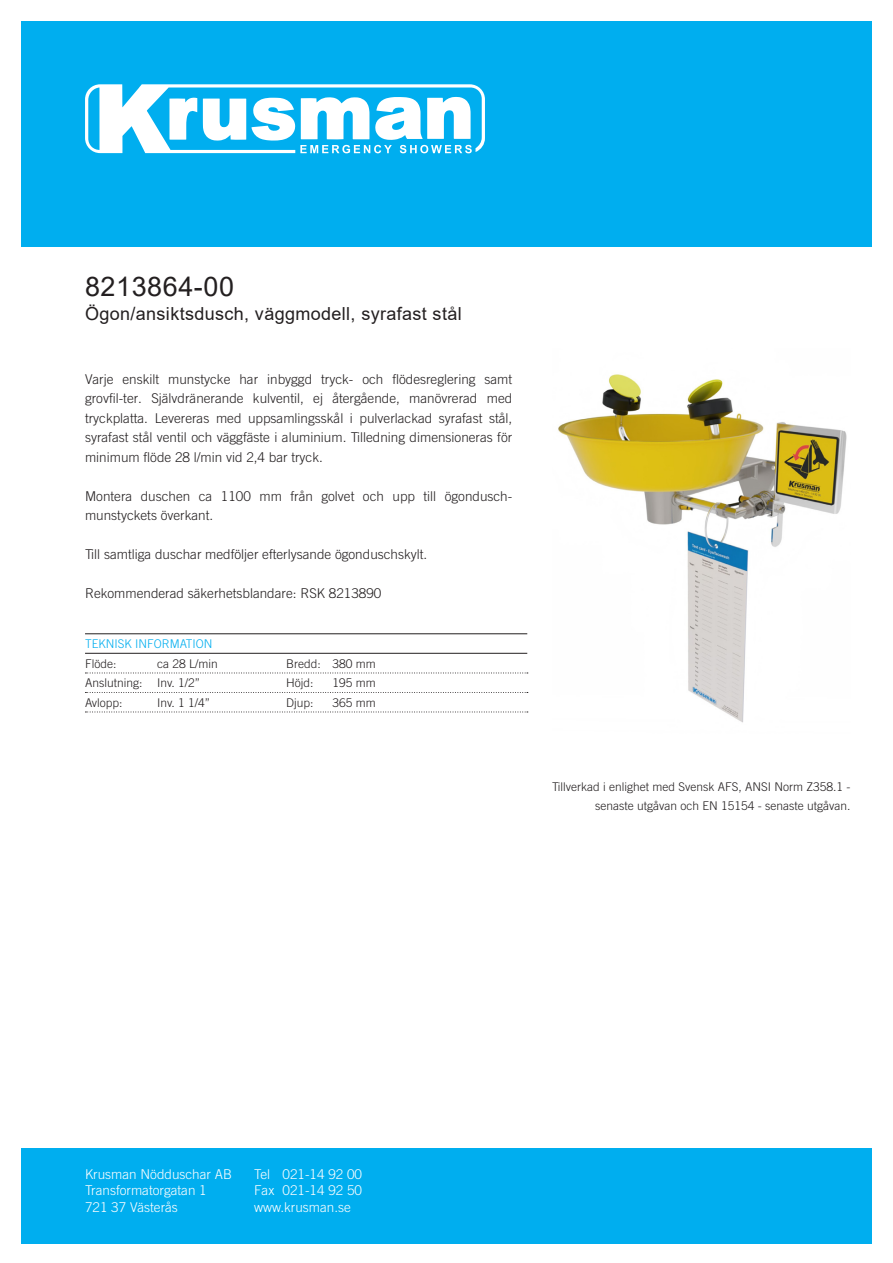
<style>
.page{position:relative;width:893px;height:1263px;background:#fff}
.page>*{position:absolute;margin:0;border:0;box-sizing:border-box;transform-origin:0 0}
.t1{font:27px "Arial";letter-spacing:.02em;color:#231f20}
.t2{font:18px "Arial";letter-spacing:.02em;color:#231f20}
.t3{font:300 13.5px/19.5px "Trade Gothic LT Std";color:#231f20;text-align:justify}
.t4{font:300 13.5px "Trade Gothic LT Std";color:#fff}
.t5{font:300 12px/19.5px "Trade Gothic LT Std";color:#231f20;text-align:right}
.t6{font:300 12px "Trade Gothic LT Std";color:#00aeef}
</style>
<div class="page">
<div style="left:21px;top:21px;width:851px;height:226px;background:#00aeef"></div>
<div style="left:21px;top:1148px;width:851px;height:96px;background:#00aeef"></div>
<hr style="left:85px;top:633px;width:442px;height:1px;background:#231f20">
<hr style="left:85px;top:653px;width:442px;height:1px;background:#231f20">
<svg style="left:85px;top:673px;width:443px;height:1px"></svg>
<svg style="left:85px;top:692px;width:443px;height:1px"></svg>
<svg style="left:85px;top:712px;width:443px;height:1px"></svg>
<svg style="left:85px;top:84px;width:400px;height:69px"></svg>
<img style="left:558px;top:374px;width:289px;height:349px">
<p class="t1" style="left:85px;top:268px;width:150px">8213864-00</p>
<p class="t2" style="left:85px;top:301px;width:378px">Ögon/ansiktsdusch, väggmodell, syrafast stål</p>
<p class="t3" style="left:85px;top:369px;width:429px">Varje enskilt munstycke har inbyggd tryck- och flödesreglering samt grovfil-ter. Självdränerande kulventil, ej återgående, manövrerad med tryckplatta. Levereras med uppsamlingsskål i pulverlackad syrafast stål, syrafast stål ventil och väggfäste i aluminium. Tilledning dimensioneras för minimum flöde 28 l/min vid 2,4 bar tryck.</p>
<p class="t3" style="left:85px;top:486px;width:429px">Montera duschen ca 1100 mm från golvet och upp till ögondusch&shy;munstyckets överkant.</p>
<p class="t3" style="left:85px;top:544px;width:344px">Till samtliga duschar medföljer efterlysande ögonduschskylt.</p>
<p class="t3" style="left:85px;top:583px;width:298px">Rekommenderad säkerhetsblandare: RSK 8213890</p>
<p class="t6" style="left:85px;top:637px;width:129px">TEKNISK INFORMATION</p>
<p class="t5" style="left:85px;top:653px;width:33px">Flöde:</p>
<p class="t5" style="left:157px;top:653px;width:62px">ca 28 L/min</p>
<p class="t5" style="left:286px;top:653px;width:91px">Bredd: 380 mm</p>
<p class="t5" style="left:85px;top:673px;width:117px">Anslutning: Inv. 1/2”</p>
<p class="t5" style="left:286px;top:673px;width:29px">Höjd:</p>
<p class="t5" style="left:333px;top:673px;width:45px">195 mm</p>
<p class="t5" style="left:85px;top:692px;width:39px">Avlopp:</p>
<p class="t5" style="left:157px;top:692px;width:55px">Inv. 1 1/4”</p>
<p class="t5" style="left:286px;top:692px;width:29px">Djup:</p>
<p class="t5" style="left:333px;top:692px;width:45px">365 mm</p>
<p class="t5" style="left:552px;top:777px;width:300px">Tillverkad i enlighet med Svensk AFS, ANSI Norm Z358.1 - senaste utgåvan och EN 15154 - senaste utgåvan.</p>
<p class="t4" style="left:85px;top:1166px;width:149px">Krusman Nödduschar AB</p>
<p class="t4" style="left:85px;top:1182px;width:123px">Transformatorgatan 1</p>
<p class="t4" style="left:85px;top:1199px;width:94px">721 37 Västerås</p>
<p class="t4" style="left:254px;top:1166px;width:110px">Tel 021-14 92 00</p>
<p class="t4" style="left:254px;top:1182px;width:110px">Fax 021-14 92 50</p>
<p class="t4" style="left:254px;top:1199px;width:98px">www.krusman.se</p>
</div>
